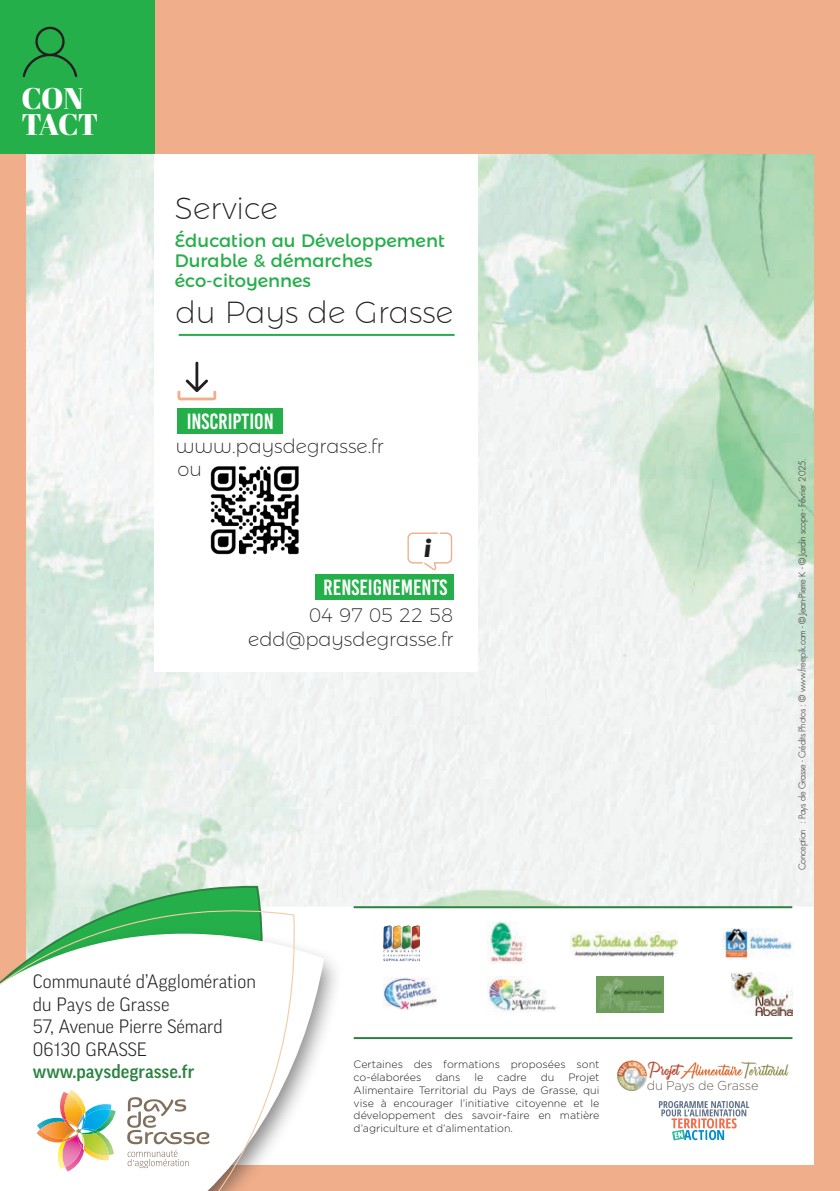
<style>
.page{position:relative;width:840px;height:1191px;background:#fff}
.page>*{position:absolute;margin:0;border:0;box-sizing:border-box;transform-origin:0 0}
.t1{font:200 30.6px "Montserrat Alternates";color:#231f20}
.t2{font:29.8px/26.6px "Abril Fatface";letter-spacing:-.03em;color:#fff}
.t3{font:italic 900 25px "Averta";color:#231f20}
.t4{font:22px "Bebas Kai";color:#fff}
.t5{font:200 19.6px/23.4px "Montserrat Alternates";color:#231f20;text-align:right}
.t6{font:300 18.6px/22.4px "Good Pro";color:#231f20}
.t7{font:500 18.6px "Good Pro";color:#2b8240}
.t8{font:18px/20px "Montserrat Alternates";color:#25af4a}
.t9{font:13px "Sandblaster Demo";color:#b4432a}
.t10{font:300 12.8px "Gotham";letter-spacing:-.025em;color:#6e6559}
.t11{font:300 10.6px/12.8px "Gotham";color:#231f20}
.t12{font:300 9px "Futura Std";letter-spacing:-.03em;color:#231f20}
</style>
<div class="page">
<img style="left:27px;top:153px;width:785px;height:833px">
<div style="left:154px;top:153px;width:323px;height:518px;background:#fff"></div>
<div style="left:0;top:0;width:839px;height:1191px;border:26px solid #f0ae8b"></div>
<img style="left:383px;top:977px;width:56px;height:32px">
<img style="left:569px;top:931px;width:108px;height:25px">
<img style="left:731px;top:972px;width:61px;height:43px">
<img style="left:722px;top:928px;width:72px;height:31px">
<img style="left:383px;top:924px;width:37px;height:37px">
<img style="left:487px;top:921px;width:38px;height:42px">
<hr style="left:353px;top:1037px;width:439px;height:2px;background:#2b8240">
<hr style="left:353px;top:906px;width:438px;height:2px;background:#2b8240">
<img style="left:210px;top:466px;width:89px;height:89px">
<svg style="left:0;top:884px;width:273px;height:13px;background:#add2af"></svg>
<div style="left:0;top:925px;width:343px;height:266px;background:#231f20;opacity:.56"></div>
<svg style="left:298px;top:917px;width:26px;height:274px"></svg>
<svg style="left:0;top:897px;width:298px;height:294px"></svg>
<img style="left:487px;top:976px;width:70px;height:36px">
<svg style="left:680px;top:1061px;width:108px;height:17px"></svg>
<img style="left:617px;top:1060px;width:30px;height:31px">
<div style="left:315px;top:574px;width:138px;height:25px;background:#25af4a"></div>
<div style="left:177px;top:408px;width:105px;height:26px;background:#25af4a"></div>
<svg style="left:407px;top:532px;width:45px;height:38px"></svg>
<svg style="left:177px;top:362px;width:39px;height:38px"></svg>
<div style="left:136px;top:0;width:703px;height:153px;background:#f0ae8b"></div>
<div style="left:824px;top:92px;width:15px;height:1099px;background:#f0ae8b"></div>
<div style="left:0;top:0;width:154px;height:153px;background:#25af4a"></div>
<svg style="left:23px;top:26px;width:54px;height:51px"></svg>
<hr style="left:178px;top:334px;width:276px;height:2px;background:#25af4a">
<img style="left:596px;top:976px;width:67px;height:36px">
<svg style="left:658px;top:1101px;width:90px;height:39px"></svg>
<h2 class="t2" style="left:22px;top:84px;width:78px">CON<br>TACT</h2>
<h1 class="t1" style="left:175px;top:185px;width:104px">Service</h1>
<h3 class="t8" style="left:175px;top:230px;width:271px">Éducation au Développement<br>Durable &amp; démarches éco-citoyennes</h3>
<h1 class="t1" style="left:175px;top:288px;width:279px">du Pays de Grasse</h1>
<h3 class="t4" style="left:186px;top:409px;width:89px">INSCRIPTION</h3>
<h3 class="t5" style="left:176px;top:432px;width:209px;text-align:left">www.paysdegrasse.fr ou</h3>
<h3 class="t3" style="left:424px;top:532px;width:8px">i</h3>
<h3 class="t4" style="left:323px;top:575px;width:125px">RENSEIGNEMENTS</h3>
<h3 class="t5" style="left:248px;top:602px;width:206px">04 97 05 22 58 edd@paysdegrasse.fr</h3>
<p class="t12" style="left:796px;top:870px;width:414px;rotate:-90deg">Conception : Pays de Grasse - Crédits Photos : © www.freepik.com - © Jean-Pierre K - © Jardin scope - Février 2025.</p>
<h3 class="t6" style="left:33px;top:970px;width:224px">Communauté d’Agglomération du Pays de Grasse<br>57, Avenue Pierre Sémard<br>06130 GRASSE</h3>
<h3 class="t7" style="left:33px;top:1060px;width:163px">www.paysdegrasse.fr</h3>
<p class="t9" style="left:647px;top:1061px;width:43px">Projet</p>
<p class="t10" style="left:646px;top:1077px;width:113px">du Pays de Grasse</p>
<p class="t11" style="left:353px;top:1057px;width:247px">Certaines des formations proposées sont co-élaborées</p>
<p class="t11" style="left:435px;top:1070px;width:26px">dans</p>
<p class="t11" style="left:474px;top:1070px;width:10px">le</p>
<p class="t11" style="left:497px;top:1070px;width:31px">cadre</p>
<p class="t11" style="left:540px;top:1070px;width:15px">du</p>
<p class="t11" style="left:353px;top:1070px;width:247px;text-align:justify;text-indent:215px">Projet Alimentaire Territorial du Pays de Grasse, qui vise à encourager l’initiative citoyenne et le développement des savoir-faire en matière d’agriculture et d’alimentation.</p>
</div>
